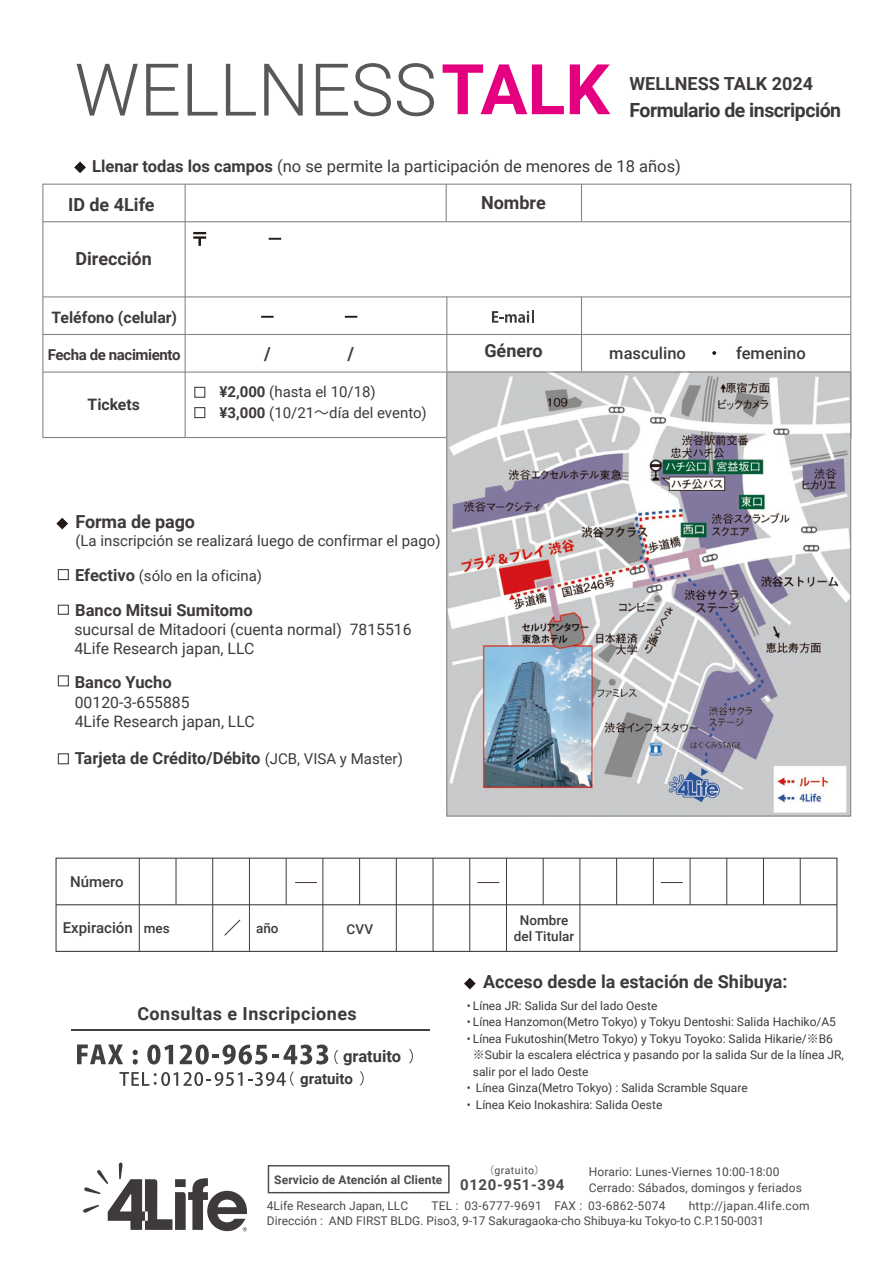
<style>
.page{position:relative;width:893px;height:1263px;background:#fff}
.page>*{position:absolute;margin:0;border:0;box-sizing:border-box;transform-origin:0 0}
.t1{font:700 19.5px "Roboto";letter-spacing:-.025em;color:#3e3a39}
.t2{font:700 18px "Roboto";color:#3e3a39}
.t3{font:700 18px "Roboto";letter-spacing:.025em;color:#3e3a39}
.t4{font:18px "Koz Go Pr 6 N";color:#3e3a39}
.t5{font:700 16.5px "Roboto";color:#3e3a39}
.t6{font:16.5px "Roboto";color:#3e3a39}
.t7{font:500 16.5px "Roboto";color:#3e3a39}
.t8{font:15.75px/18.9px "Roboto";color:#3e3a39}
.t9{font:700 15.75px "Roboto";color:#3e3a39}
.t10{font:15px/21px "Roboto";color:#3e3a39}
.t11{font:500 15px "Roboto";color:#3e3a39}
.t12{font:700 15px "Roboto";letter-spacing:-.025em;color:#3e3a39}
.t13{font:700 15px "Roboto";letter-spacing:.04em;color:#4b4a4a}
.t14{font:700 15px "Roboto";color:#3e3a39}
.t15{font:500 13.5px/16.2px "Roboto";color:#3e3a39;text-align:center}
.t16{font:12px/16.5px "Roboto";color:#3e3a39}
.t17{font:12px/15px "Roboto";letter-spacing:.01em;color:#4b4a4a}
.t18{font:700 12px "Roboto";letter-spacing:.01em;color:#4b4a4a}
.t19{font:10.5px "Roboto";letter-spacing:.05em;color:#4b4a4a}
.s1{font-weight:700}
.s2{font-family:"Roboto";font-weight:700}
.s3{font-family:"Koz Go Pr 6 N"}
.s4{font-weight:700;font-size:16.5px}
.s5{font-weight:400;font-size:15px}
.s6{font-size:13.5px}
.s7{font-family:"Koz Go Pro"}
</style>
<div class="page">
<svg style="left:443px;top:64px;width:121px;height:50px"></svg>
<svg style="left:570px;top:64px;width:40px;height:50px"></svg>
<svg style="left:77px;top:64px;width:61px;height:52px"></svg>
<svg style="left:146px;top:64px;width:32px;height:52px"></svg>
<svg style="left:188px;top:64px;width:30px;height:52px"></svg>
<svg style="left:226px;top:64px;width:30px;height:52px"></svg>
<svg style="left:264px;top:64px;width:39px;height:52px"></svg>
<svg style="left:316px;top:64px;width:32px;height:52px"></svg>
<svg style="left:354px;top:63px;width:37px;height:53px"></svg>
<svg style="left:397px;top:63px;width:37px;height:53px"></svg>
<div style="left:42px;top:184px;width:809px;height:254px;background:#fff;border:1px solid #808284"></div>
<hr style="left:43px;top:371px;width:808px;height:2px;background:#808284">
<hr style="left:43px;top:334px;width:808px;height:1px;background:#808284">
<hr style="left:43px;top:296px;width:808px;height:1px;background:#808284">
<hr style="left:43px;top:221px;width:808px;height:1px;background:#808284">
<hr style="left:446px;top:184px;width:1px;height:38px;background:#808284">
<hr style="left:581px;top:184px;width:1px;height:38px;background:#808284">
<hr style="left:581px;top:297px;width:1px;height:75px;background:#808284">
<hr style="left:446px;top:297px;width:1px;height:75px;background:#808284">
<hr style="left:185px;top:184px;width:1px;height:253px;background:#808284">
<img style="left:446px;top:373px;width:405px;height:444px">
<svg style="left:224px;top:919px;width:17px;height:17px"></svg>
<div style="left:194px;top:387px;width:11px;height:11px;border:1px solid #3e3a39"></div>
<div style="left:194px;top:407px;width:11px;height:11px;border:1px solid #3e3a39"></div>
<div style="left:58px;top:569px;width:11px;height:11px;border:1px solid #3e3a39"></div>
<div style="left:58px;top:605px;width:11px;height:10px;border:1px solid #3e3a39"></div>
<div style="left:58px;top:675px;width:11px;height:11px;border:1px solid #3e3a39"></div>
<div style="left:58px;top:753px;width:11px;height:11px;border:1px solid #3e3a39"></div>
<div style="left:56px;top:858px;width:781px;height:94px;border:1px solid #3e3a39"></div>
<hr style="left:800px;top:858px;width:1px;height:47px;background:#3e3a39">
<hr style="left:763px;top:858px;width:1px;height:47px;background:#3e3a39">
<hr style="left:726px;top:858px;width:1px;height:47px;background:#3e3a39">
<hr style="left:690px;top:858px;width:1px;height:47px;background:#3e3a39">
<hr style="left:653px;top:858px;width:1px;height:47px;background:#3e3a39">
<hr style="left:616px;top:858px;width:1px;height:47px;background:#3e3a39">
<hr style="left:579px;top:858px;width:1px;height:93px;background:#3e3a39">
<hr style="left:543px;top:858px;width:1px;height:47px;background:#3e3a39">
<hr style="left:506px;top:858px;width:1px;height:93px;background:#3e3a39">
<hr style="left:469px;top:858px;width:1px;height:93px;background:#3e3a39">
<hr style="left:433px;top:858px;width:1px;height:93px;background:#3e3a39">
<hr style="left:396px;top:858px;width:1px;height:93px;background:#3e3a39">
<hr style="left:359px;top:858px;width:1px;height:47px;background:#3e3a39">
<hr style="left:322px;top:858px;width:1px;height:93px;background:#3e3a39">
<hr style="left:286px;top:858px;width:1px;height:47px;background:#3e3a39">
<hr style="left:249px;top:858px;width:1px;height:93px;background:#3e3a39">
<hr style="left:212px;top:858px;width:1px;height:93px;background:#3e3a39">
<hr style="left:176px;top:858px;width:1px;height:47px;background:#3e3a39">
<hr style="left:139px;top:858px;width:1px;height:93px;background:#3e3a39">
<hr style="left:56px;top:904px;width:781px;height:1px;background:#3e3a39">
<svg style="left:492px;top:311px;width:41px;height:12px"></svg>
<svg style="left:269px;top:238px;width:12px;height:2px"></svg>
<svg style="left:193px;top:232px;width:13px;height:14px"></svg>
<svg style="left:712px;top:351px;width:4px;height:4px"></svg>
<svg style="left:74px;top:161px;width:12px;height:12px"></svg>
<svg style="left:464px;top:978px;width:12px;height:11px"></svg>
<svg style="left:77px;top:1044px;width:46px;height:20px"></svg>
<svg style="left:133px;top:1050px;width:5px;height:14px"></svg>
<svg style="left:147px;top:1044px;width:26px;height:20px"></svg>
<svg style="left:180px;top:1044px;width:148px;height:20px"></svg>
<svg style="left:334px;top:1050px;width:4px;height:14px"></svg>
<svg style="left:409px;top:1049px;width:4px;height:14px"></svg>
<svg style="left:119px;top:1071px;width:175px;height:15px"></svg>
<svg style="left:360px;top:1071px;width:4px;height:14px"></svg>
<hr style="left:71px;top:1029px;width:359px;height:2px;background:#403f41">
<svg style="left:295px;top:882px;width:22px;height:1px"></svg>
<svg style="left:477px;top:882px;width:22px;height:1px"></svg>
<svg style="left:661px;top:882px;width:22px;height:1px"></svg>
<svg style="left:261px;top:316px;width:13px;height:2px"></svg>
<svg style="left:345px;top:316px;width:12px;height:2px"></svg>
<div style="left:268px;top:1165px;width:182px;height:28px;border:1px solid #4b4a4a"></div>
<svg style="left:83px;top:1162px;width:164px;height:69px"></svg>
<svg style="left:56px;top:518px;width:12px;height:11px"></svg>
<h2 class="t2" style="left:629px;top:71px;width:185px">WELLNESS TALK 2024</h2>
<h1 class="t1" style="left:629px;top:96px;width:213px">Formulario de inscripción</h1>
<h3 class="t6" style="left:92px;top:155px;width:590px"><span class="s1">Llenar todas los campos</span> (no se permite la participación de menores de 18 años)</h3>
<h2 class="t2" style="left:68px;top:192px;width:88px">ID de 4Life</h2>
<h2 class="t2" style="left:75px;top:246px;width:78px">Dirección</h2>
<h3 class="t9" style="left:51px;top:306px;width:127px">Teléfono (celular)</h3>
<p class="t12" style="left:48px;top:344px;width:134px">Fecha de nacimiento</p>
<h3 class="t9" style="left:88px;top:394px;width:54px">Tickets</h3>
<h2 class="t4" style="left:264px;top:343px;width:91px"><span class="s2">/</span> 　　　　<span class="s2">/</span></h2>
<p class="t10" style="left:219px;top:380px;width:209px"><span class="s1">¥2,000</span> (hasta el 10/18)<br><span class="s1">¥3,000</span> (10/21<span class="s3">～</span>día del evento)</p>
<h2 class="t2" style="left:75px;top:509px;width:121px">Forma de pago</h2>
<p class="t10" style="left:75px;top:530px;width:367px">(La inscripción se realizará luego de confirmar el pago)</p>
<p class="t10" style="left:75px;top:564px;width:188px"><span class="s4">Efectivo</span> (sólo en la oficina)</p>
<h3 class="t5" style="left:75px;top:598px;width:179px">Banco Mitsui Sumitomo</h3>
<h3 class="t8" style="left:74px;top:619px;width:339px">sucursal de Mitadoori (cuenta normal) 7815516<br>4Life Research japan, LLC</h3>
<h3 class="t5" style="left:75px;top:671px;width:98px">Banco Yucho</h3>
<h3 class="t8" style="left:75px;top:692px;width:181px">00120-3-655885<br>4Life Research japan, LLC</h3>
<h3 class="t5" style="left:75px;top:746px;width:330px">Tarjeta de Crédito/Débito <span class="s5">(JCB, VISA y Master)</span></h3>
<h2 class="t2" style="left:481px;top:190px;width:66px">Nombre</h2>
<h2 class="t2" style="left:484px;top:338px;width:60px">Género</h2>
<h3 class="t7" style="left:609px;top:341px;width:78px">masculino</h3>
<h3 class="t7" style="left:736px;top:341px;width:71px">femenino</h3>
<p class="t11" style="left:70px;top:871px;width:55px">Número</p>
<p class="t11" style="left:63px;top:918px;width:108px">Expiración <span class="s6">mes</span></p>
<p class="t15" style="left:256px;top:920px;width:24px">año</p>
<p class="t15" style="left:346px;top:921px;width:28px">CVV</p>
<p class="t15" style="left:514px;top:911px;width:62px">Nombre del Titular</p>
<h2 class="t3" style="left:137px;top:1001px;width:221px">Consultas e Inscripciones</h2>
<h3 class="t5" style="left:343px;top:1045px;width:59px">gratuito</h3>
<p class="t14" style="left:300px;top:1068px;width:54px">gratuito</p>
<h2 class="t2" style="left:483px;top:969px;width:306px">Acceso desde la estación de Shibuya:</h2>
<p class="t16" style="left:467px;top:997px;width:192px">• Línea JR: Salida Sur del lado Oeste</p>
<p class="t16" style="left:467px;top:1013px;width:371px">• Línea Hanzomon(Metro Tokyo) y Tokyu Dentoshi: Salida Hachiko/A5</p>
<p class="t16" style="left:473px;top:1030px;width:373px;text-indent:-6px">• Línea Fukutoshin(Metro Tokyo) y Tokyu Toyoko: Salida Hikarie/<span class="s3">※</span>B6 <span class="s3">※</span>Subir la escalera eléctrica y pasando por la salida Sur de la línea JR, salir por el lado Oeste</p>
<p class="t16" style="left:467px;top:1079px;width:282px">• Línea Ginza(Metro Tokyo) : Salida Scramble Square</p>
<p class="t16" style="left:467px;top:1096px;width:197px">• Línea Keio Inokashira: Salida Oeste</p>
<p class="t18" style="left:274px;top:1171px;width:170px">Servicio de Atención al Cliente</p>
<p class="t19" style="left:484px;top:1163px;width:63px"><span class="s7">（</span>gratuito<span class="s7">）</span></p>
<p class="t17" style="left:589px;top:1163px;width:215px;line-height:16.5px">Horario: Lunes-Viernes 10:00-18:00<br>Cerrado: Sábados, domingos y feriados</p>
<p class="t13" style="left:460px;top:1174px;width:106px">0120-951-394</p>
<p class="t17" style="left:267px;top:1197px;width:143px">4Life Research Japan, LLC</p>
<p class="t17" style="left:431px;top:1197px;width:236px">TEL : 03-6777-9691 FAX : 03-6862-5074</p>
<p class="t17" style="left:267px;top:1197px;width:544px;text-indent:422px">http://japan.4life.com<br>Dirección : AND FIRST BLDG. Piso3, 9-17 Sakuragaoka-cho Shibuya-ku Tokyo-to C.P.150-0031</p>
</div>
